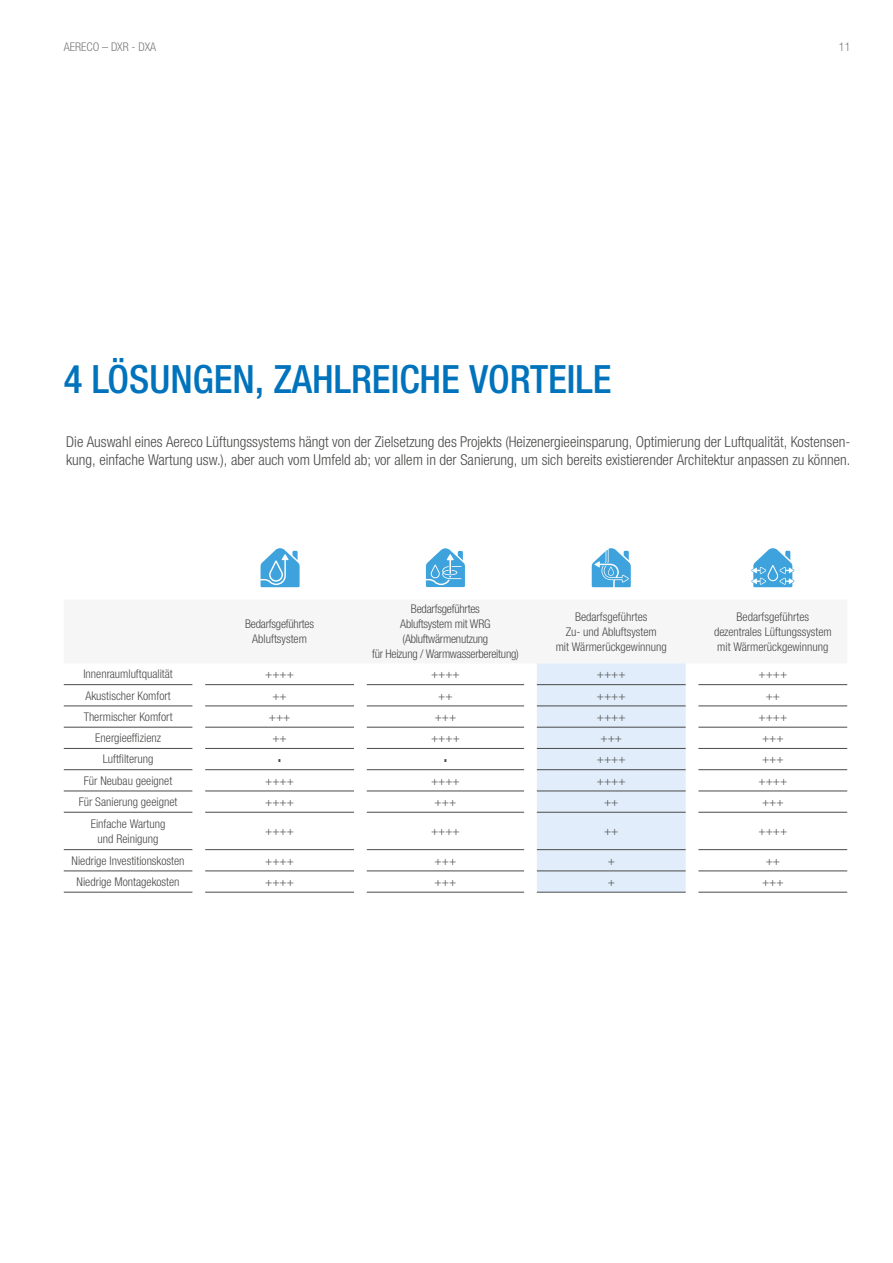
<style>
.page{position:relative;width:893px;height:1263px;background:#fff}
.page>*{position:absolute;margin:0;border:0;box-sizing:border-box;transform-origin:0 0}
.t1{font:500 condensed 39px "Helvetica Neue LTW1 G";color:#0073bc}
.t2{font:300 condensed 28.5px "Helvetica Neue LTW1 G";color:#4a4a49}
.t3{font:300 condensed 15px/18px "Helvetica Neue LTW1 G";color:#4a4a49}
.t4{font:300 condensed 12px/15px "Helvetica Neue LTW1 G";color:#4a4a49;text-align:center}
.t5{font:300 condensed 12px/15px "Helvetica Neue LTW1 G";letter-spacing:-.02em;color:#4a4a49;text-align:center}
.t6{font:300 condensed 12px "Helvetica Neue LTW1 G";color:#7c7b7b}
</style>
<div class="page">
<div style="left:537px;top:663px;width:149px;height:229px;background:#e1edfa"></div>
<hr style="left:64px;top:684px;width:128px;height:1px;background:#4a4a49">
<hr style="left:64px;top:706px;width:128px;height:1px;background:#4a4a49">
<hr style="left:205px;top:684px;width:149px;height:1px;background:#4a4a49">
<hr style="left:367px;top:684px;width:157px;height:1px;background:#4a4a49">
<hr style="left:537px;top:684px;width:149px;height:1px;background:#4a4a49">
<hr style="left:698px;top:684px;width:149px;height:1px;background:#4a4a49">
<hr style="left:205px;top:706px;width:149px;height:1px;background:#4a4a49">
<hr style="left:367px;top:706px;width:157px;height:1px;background:#4a4a49">
<hr style="left:537px;top:706px;width:149px;height:1px;background:#4a4a49">
<hr style="left:698px;top:706px;width:149px;height:1px;background:#4a4a49">
<hr style="left:64px;top:769px;width:128px;height:1px;background:#4a4a49">
<hr style="left:64px;top:849px;width:128px;height:1px;background:#4a4a49">
<hr style="left:205px;top:769px;width:149px;height:1px;background:#4a4a49">
<hr style="left:367px;top:769px;width:157px;height:1px;background:#4a4a49">
<hr style="left:537px;top:769px;width:149px;height:1px;background:#4a4a49">
<hr style="left:698px;top:769px;width:149px;height:1px;background:#4a4a49">
<hr style="left:205px;top:849px;width:149px;height:1px;background:#4a4a49">
<hr style="left:367px;top:849px;width:157px;height:1px;background:#4a4a49">
<hr style="left:537px;top:849px;width:149px;height:1px;background:#4a4a49">
<hr style="left:698px;top:849px;width:149px;height:1px;background:#4a4a49">
<hr style="left:64px;top:871px;width:128px;height:1px;background:#4a4a49">
<hr style="left:205px;top:871px;width:149px;height:1px;background:#4a4a49">
<hr style="left:367px;top:871px;width:157px;height:1px;background:#4a4a49">
<hr style="left:537px;top:871px;width:149px;height:1px;background:#4a4a49">
<hr style="left:698px;top:871px;width:149px;height:1px;background:#4a4a49">
<hr style="left:64px;top:727px;width:128px;height:1px;background:#4a4a49">
<hr style="left:205px;top:727px;width:149px;height:1px;background:#4a4a49">
<hr style="left:367px;top:727px;width:157px;height:1px;background:#4a4a49">
<hr style="left:537px;top:727px;width:149px;height:1px;background:#4a4a49">
<hr style="left:698px;top:727px;width:149px;height:1px;background:#4a4a49">
<hr style="left:64px;top:748px;width:128px;height:1px;background:#4a4a49">
<hr style="left:205px;top:748px;width:149px;height:1px;background:#4a4a49">
<hr style="left:367px;top:748px;width:157px;height:1px;background:#4a4a49">
<hr style="left:537px;top:748px;width:149px;height:1px;background:#4a4a49">
<hr style="left:698px;top:748px;width:149px;height:1px;background:#4a4a49">
<hr style="left:64px;top:791px;width:128px;height:1px;background:#4a4a49">
<hr style="left:205px;top:791px;width:149px;height:1px;background:#4a4a49">
<hr style="left:367px;top:791px;width:157px;height:1px;background:#4a4a49">
<hr style="left:537px;top:791px;width:149px;height:1px;background:#4a4a49">
<hr style="left:698px;top:791px;width:149px;height:1px;background:#4a4a49">
<hr style="left:64px;top:812px;width:128px;height:1px;background:#4a4a49">
<hr style="left:205px;top:812px;width:149px;height:1px;background:#4a4a49">
<hr style="left:367px;top:812px;width:157px;height:1px;background:#4a4a49">
<hr style="left:537px;top:812px;width:149px;height:1px;background:#4a4a49">
<hr style="left:698px;top:812px;width:149px;height:1px;background:#4a4a49">
<hr style="left:64px;top:892px;width:128px;height:1px;background:#4a4a49">
<hr style="left:205px;top:892px;width:149px;height:1px;background:#4a4a49">
<hr style="left:367px;top:892px;width:157px;height:1px;background:#4a4a49">
<hr style="left:537px;top:892px;width:149px;height:1px;background:#4a4a49">
<hr style="left:698px;top:892px;width:149px;height:1px;background:#4a4a49">
<svg style="left:261px;top:548px;width:38px;height:39px"></svg>
<svg style="left:426px;top:548px;width:39px;height:39px"></svg>
<svg style="left:592px;top:548px;width:39px;height:39px"></svg>
<svg style="left:751px;top:548px;width:43px;height:39px"></svg>
<p class="t6" style="left:64px;top:40px;width:94px">AERECO – DXR - DXA</p>
<p class="t6" style="left:839px;top:40px;width:13px">11</p>
<h1 class="t1" style="left:64px;top:356px;width:549px">4 LÖSUNGEN, ZAHLREICHE VORTEILE</h1>
<p class="t3" style="left:66px;top:433px;width:786px">Die Auswahl eines Aereco Lüftungssystems hängt von der Zielsetzung des Projekts (Heizenergieeinsparung, Optimierung der Luftqualität, Kostensen&shy;kung, einfache Wartung usw.), aber auch vom Umfeld ab; vor allem in der Sanierung, um sich bereits existierender Architektur anpassen zu können.</p>
<p class="t5" style="left:245px;top:617px;width:70px">Bedarfsgeführtes<br>Abluftsystem</p>
<p class="t5" style="left:372px;top:602px;width:148px">Bedarfsgeführtes<br>Abluftsystem mit WRG (Abluftwärmenutzung<br>für Heizung / Warmwasserbereitung)</p>
<p class="t4" style="left:556px;top:609px;width:113px">Bedarfsgeführtes<br>Zu- und Abluftsystem<br>mit Wärmerückgewinnung</p>
<p class="t4" style="left:714px;top:609px;width:119px">Bedarfsgeführtes dezentrales Lüftungssystem mit Wärmerückgewinnung</p>
<p class="t4" style="left:83px;top:666px;width:91px">Innenraumluftqualität</p>
<p class="t4" style="left:265px;top:666px;width:30px">++++</p>
<p class="t4" style="left:431px;top:666px;width:30px">++++</p>
<p class="t4" style="left:597px;top:666px;width:30px">++++</p>
<p class="t4" style="left:758px;top:666px;width:30px">++++</p>
<p class="t4" style="left:85px;top:688px;width:87px">Akustischer Komfort</p>
<p class="t4" style="left:272px;top:688px;width:16px">++</p>
<p class="t4" style="left:438px;top:688px;width:16px">++</p>
<p class="t4" style="left:597px;top:688px;width:30px">++++</p>
<p class="t4" style="left:766px;top:688px;width:16px">++</p>
<p class="t4" style="left:84px;top:709px;width:90px">Thermischer Komfort</p>
<p class="t4" style="left:269px;top:709px;width:23px">+++</p>
<p class="t4" style="left:435px;top:709px;width:23px">+++</p>
<p class="t4" style="left:597px;top:709px;width:30px">++++</p>
<p class="t4" style="left:758px;top:709px;width:30px">++++</p>
<p class="t4" style="left:95px;top:730px;width:67px">Energieeffizienz</p>
<p class="t4" style="left:272px;top:730px;width:16px">++</p>
<p class="t4" style="left:431px;top:730px;width:30px">++++</p>
<p class="t4" style="left:600px;top:730px;width:23px">+++</p>
<p class="t4" style="left:762px;top:730px;width:23px">+++</p>
<p class="t4" style="left:103px;top:752px;width:52px">Luftfilterung</p>
<h2 class="t2" style="left:276px;top:735px;width:8px">.</h2>
<h2 class="t2" style="left:442px;top:735px;width:8px">.</h2>
<p class="t4" style="left:597px;top:752px;width:30px">++++</p>
<p class="t4" style="left:762px;top:752px;width:23px">+++</p>
<p class="t4" style="left:84px;top:773px;width:90px">Für Neubau geeignet</p>
<p class="t4" style="left:265px;top:773px;width:30px">++++</p>
<p class="t4" style="left:431px;top:773px;width:30px">++++</p>
<p class="t4" style="left:597px;top:773px;width:30px">++++</p>
<p class="t4" style="left:758px;top:773px;width:30px">++++</p>
<p class="t4" style="left:79px;top:794px;width:100px">Für Sanierung geeignet</p>
<p class="t4" style="left:265px;top:794px;width:30px">++++</p>
<p class="t4" style="left:435px;top:794px;width:23px">+++</p>
<p class="t4" style="left:604px;top:794px;width:16px">++</p>
<p class="t4" style="left:762px;top:794px;width:23px">+++</p>
<p class="t4" style="left:91px;top:816px;width:76px">Einfache Wartung und Reinigung</p>
<p class="t4" style="left:265px;top:823px;width:30px">++++</p>
<p class="t4" style="left:431px;top:823px;width:30px">++++</p>
<p class="t4" style="left:604px;top:823px;width:16px">++</p>
<p class="t4" style="left:758px;top:823px;width:30px">++++</p>
<p class="t4" style="left:72px;top:853px;width:114px">Niedrige Investitionskosten</p>
<p class="t4" style="left:265px;top:853px;width:30px">++++</p>
<p class="t4" style="left:435px;top:853px;width:23px">+++</p>
<p class="t4" style="left:608px;top:853px;width:9px">+</p>
<p class="t4" style="left:766px;top:853px;width:16px">++</p>
<p class="t4" style="left:77px;top:874px;width:105px">Niedrige Montagekosten</p>
<p class="t4" style="left:265px;top:874px;width:30px">++++</p>
<p class="t4" style="left:435px;top:874px;width:23px">+++</p>
<p class="t4" style="left:608px;top:874px;width:9px">+</p>
<p class="t4" style="left:762px;top:874px;width:23px">+++</p>
</div>
